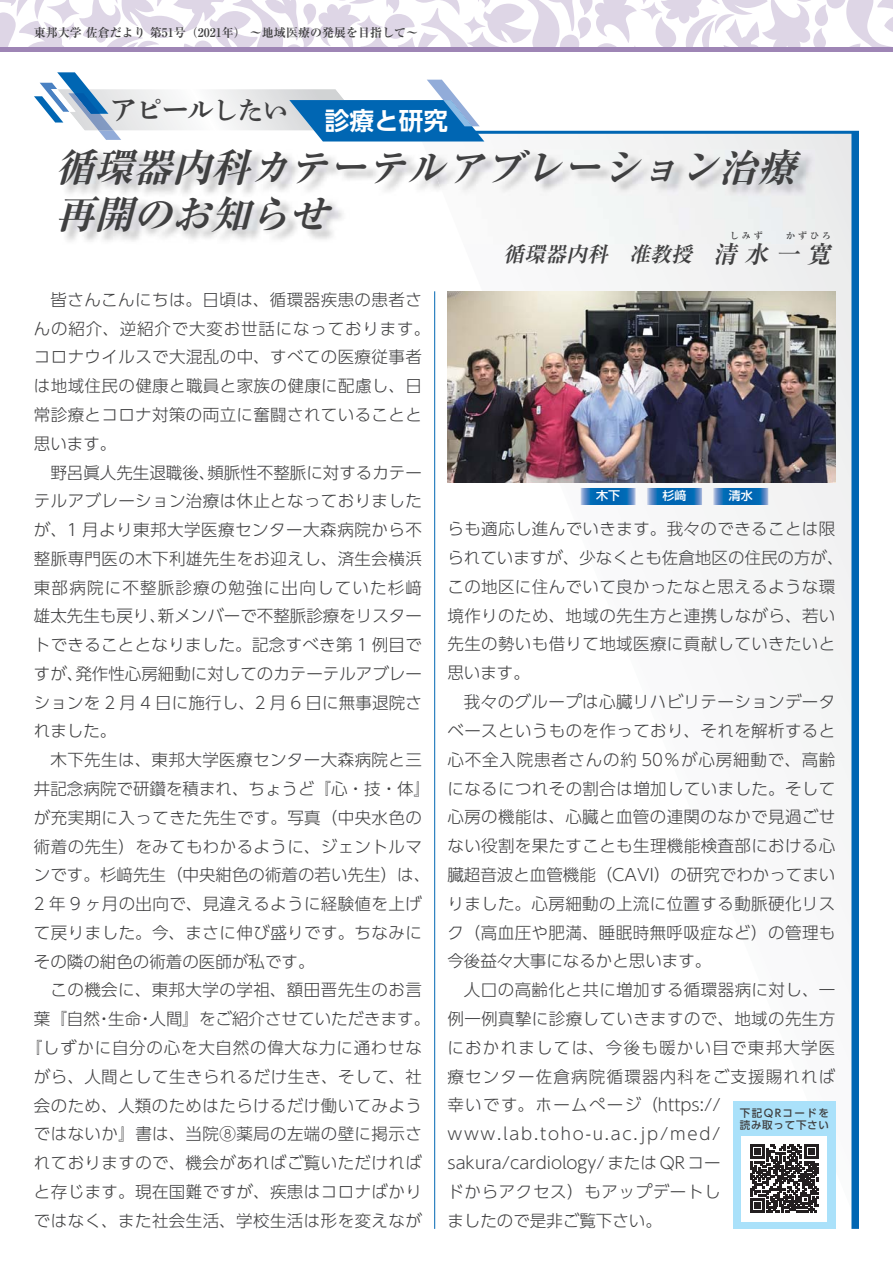
<style>
.page{position:relative;width:893px;height:1263px;background:#fff}
.page>*{position:absolute;margin:0;border:0;box-sizing:border-box;transform-origin:0 0}
.t1{font:italic 39px/46.8px "Ryumin Pro Ex Bold 90 msp RKSJ H";color:#404041}
.t2{font:27.75px "Shuei Yobu Min Std B 90 msp RKSJ H";color:#404041}
.t3{font:24.6px "UD Shin Go Pro De Bold 90 msp RKSJ H";color:#fff}
.t4{font:italic 24px "Ryumin Pro Bold 90 msp RKSJ H";color:#404041}
.t5{font:italic 21px "Ryumin Pro Bold 90 msp RKSJ H";color:#404041}
.t6{font:16.5px/28.8px "UD Shin Go Pro Light 90 msp RKSJ H";letter-spacing:.025em;color:#404041}
.t7{font:16.5px "UD Shin Go Pro Light 90 msp RKSJ H";color:#404041}
.t8{font:16.5px "UD Shin Go Pro Light 90 msp RKSJ H";letter-spacing:.045em;color:#404041}
.t9{font:12px "Ryumin Pro Bold 90 msp RKSJ H";color:#404041}
.t10{font:12px "Shin Go Pro Medium 90 msp RKSJ H";color:#fff}
.t11{font:10.5px/12px "UD Shin Go Pro Medium 90 msp RKSJ H";letter-spacing:.105em;color:#404041}
.t12{font:9px "Ryumin Pro Bold 90 msp RKSJ H";color:#404041}
.s1{font-size:26.1px}
.s2{font-size:24px}
</style>
<div class="page">
<svg style="left:435px;top:134px;width:416px;height:1095px"></svg>
<hr style="left:417px;top:131px;width:442px;height:3px;background:#0066b3">
<div style="left:851px;top:132px;width:8px;height:1097px;background:#0066b3"></div>
<svg style="left:34px;top:72px;width:450px;height:70px"></svg>
<svg style="left:0;top:0;width:893px;height:47px"></svg>
<div style="left:0;top:47px;width:893px;height:5px;background:#9e85b5"></div>
<img style="left:425px;top:150px;width:390px;height:94px">
<hr style="left:434px;top:291px;width:1px;height:938px;background:#0066b3">
<img style="left:447px;top:291px;width:388px;height:192px">
<div style="left:733px;top:1101px;width:102px;height:128px;background:#aae1fa"></div>
<div style="left:742px;top:1136px;width:85px;height:85px;background:#fff"></div>
<svg style="left:750px;top:1145px;width:68px;height:68px"></svg>
<img style="left:580px;top:488px;width:56px;height:17px">
<img style="left:596px;top:490px;width:24px;height:12px">
<img style="left:647px;top:488px;width:55px;height:17px">
<img style="left:662px;top:490px;width:24px;height:12px">
<img style="left:713px;top:488px;width:55px;height:17px">
<img style="left:729px;top:490px;width:23px;height:12px">
<p class="t9" style="left:34px;top:28px;width:397px">東邦大学 佐倉だより 第51号（2021年） ～地域医療の発展を目指して～　</p>
<h2 class="t2" style="left:110px;top:100px;width:180px">アピール<span class="s1">したい</span></h2>
<h3 class="t3" style="left:325px;top:112px;width:125px">診療と研究</h3>
<h1 class="t1" style="left:55px;top:150px;width:743px">循環器内科カテーテルアブレーション治療再開のお知らせ</h1>
<p class="t5" style="left:503px;top:246px;width:240px">循環器内科　准教授　<span class="s2">清</span></p>
<p class="t12" style="left:730px;top:233px;width:34px">し み ず</p>
<h3 class="t4" style="left:744px;top:245px;width:93px">水一寛</h3>
<p class="t12" style="left:786px;top:233px;width:46px">か ず ひ ろ</p>
<p class="t6" style="left:34px;top:287px;width:398px;text-indent:16px">皆さんこんにちは。日頃は、循環器疾患の患者さんの紹介、逆紹介で大変お世話になっております。コロナウイルスで大混乱の中、すべての医療従事者は地域住民の健康と職員と家族の健康に配慮し、日常診療とコロナ対策の両立に奮闘されていることと思います。</p>
<p class="t6" style="left:34px;top:460px;width:389px;text-align:justify;text-indent:16px">野呂眞人先生退職後、頻脈性不整脈に対するカテーテルアブレーション治療は休止となっておりましたが、1 月より東邦大学医療センター大森病院から不整脈専門医の木下利雄先生をお迎えし、済生会横浜東部病院に不整脈診療の勉強に出向していた杉﨑雄太先生も戻り、新メンバーで不整脈診療をリスタートできることとなりました。記念すべき第 1 例目ですが、発作性心房細動に対してのカテーテルアブレーションを 2 月 4 日に施行し、2 月 6 日に無事退院されました。</p>
<p class="t6" style="left:34px;top:748px;width:398px;text-indent:16px">木下先生は、東邦大学医療センター大森病院と三井記念病院で研鑽を積まれ、ちょうど『心・技・体』が充実期に入ってきた先生です。写真（中央水色の術着の先生）をみてもわかるように、ジェントルマンです。杉﨑先生（中央紺色の術着の若い先生）は、<br>2 年 9 ヶ月の出向で、見違えるように経験値を上げて戻りました。今、まさに伸び盛りです。ちなみにその隣の紺色の術着の医師が私です。</p>
<p class="t6" style="left:50px;top:978px;width:373px">この機会に、東邦大学の学祖、額田晋先生のお言</p>
<p class="t7" style="left:34px;top:1013px;width:398px">葉『自然・生命・人間』をご紹介させていただきます。</p>
<p class="t8" style="left:26px;top:1042px;width:398px">『しずかに自分の心を大自然の偉大な力に通わせな</p>
<p class="t6" style="left:34px;top:1064px;width:389px">がら、人間として生きられるだけ生き、そして、社</p>
<p class="t6" style="left:34px;top:1093px;width:389px">会のため、人類のためはたらけるだけ働いてみよう</p>
<p class="t6" style="left:34px;top:1122px;width:389px">ではないか』書は、当院⑧薬局の左端の壁に掲示さ</p>
<p class="t6" style="left:34px;top:1151px;width:389px">れておりますので、機会があればご覧いただければ</p>
<p class="t6" style="left:34px;top:1180px;width:389px">と存じます。現在国難ですが、疾患はコロナばかり</p>
<p class="t6" style="left:34px;top:1208px;width:389px">ではなく、また社会生活、学校生活は形を変えなが</p>
<p class="t10" style="left:596px;top:491px;width:26px">木下</p>
<p class="t10" style="left:662px;top:491px;width:26px">杉﨑</p>
<p class="t10" style="left:729px;top:491px;width:26px">清水</p>
<p class="t6" style="left:447px;top:517px;width:397px">らも適応し進んでいきます。我々のできることは限られていますが、少なくとも佐倉地区の住民の方が、この地区に住んでいて良かったなと思えるような環境作りのため、地域の先生方と連携しながら、若い先生の勢いも借りて地域医療に貢献していきたいと思います。</p>
<p class="t6" style="left:447px;top:690px;width:389px;text-align:justify;text-indent:16px">我々のグループは心臓リハビリテーションデータベースというものを作っており、それを解析すると心不全入院患者さんの約 50％が心房細動で、高齢になるにつれその割合は増加していました。そして心房の機能は、心臓と血管の連関のなかで見過ごせない役割を果たすことも生理機能検査部における心臓超音波と血管機能（CAVI）の研究でわかってまいりました。心房細動の上流に位置する動脈硬化リスク（高血圧や肥満、睡眠時無呼吸症など）の管理も今後益々大事になるかと思います。</p>
<p class="t6" style="left:447px;top:978px;width:389px;text-indent:16px">人口の高齢化と共に増加する循環器病に対し、一例一例真摯に診療していきますので、地域の先生方におかれましては、今後も暖かい目で東邦大学医療センター佐倉病院循環器内科をご支援賜れれば幸いです。ホームぺージ（https:// www.lab.toho-u.ac.jp/med/ sakura/cardiology/ または QR コー<br>ドからアクセス）もアップデートし<br>ましたので是非ご覧下さい。</p>
<p class="t11" style="left:740px;top:1109px;width:91px">下記QRコードを読み取って下さい</p>
</div>
